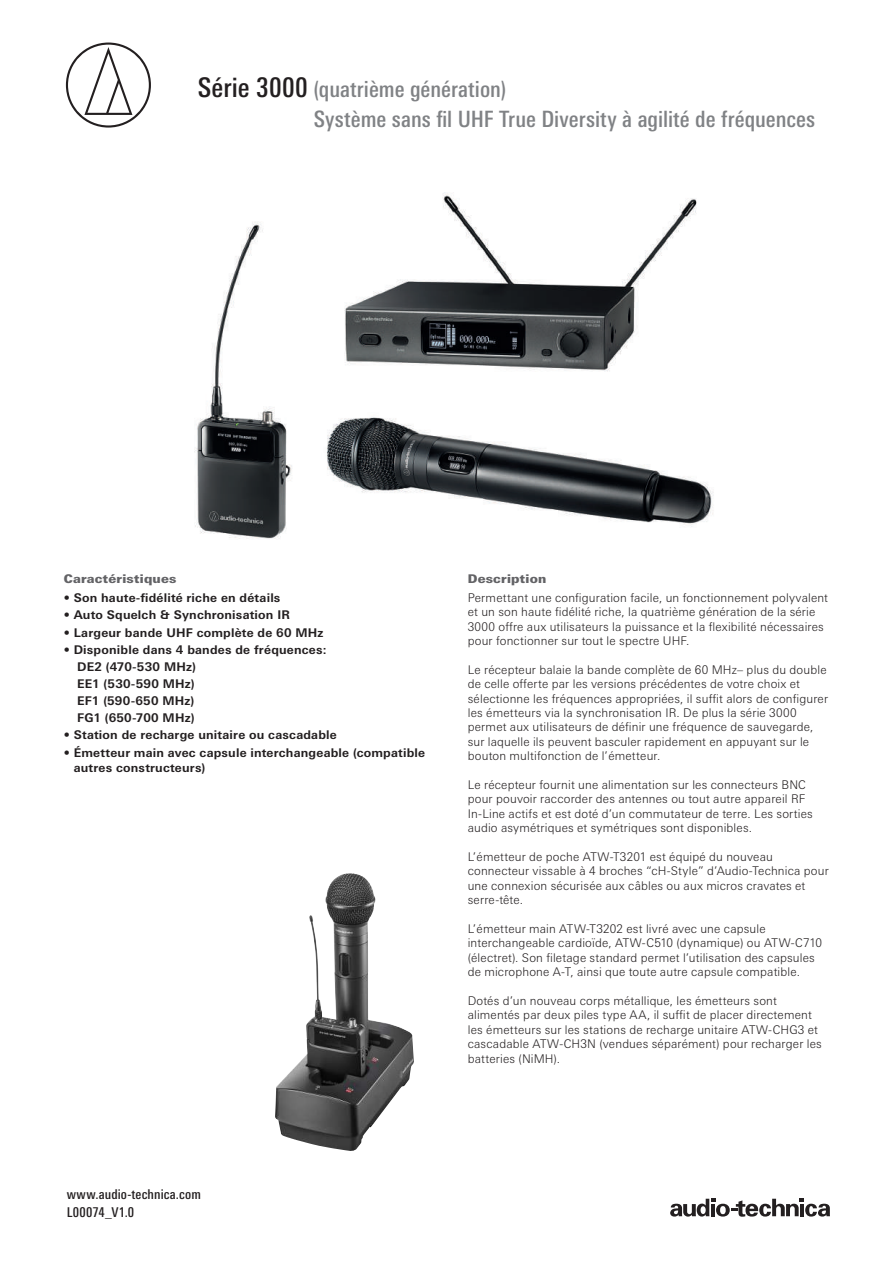
<style>
.page{position:relative;width:893px;height:1263px;background:#fff}
.page>*{position:absolute;margin:0;border:0;box-sizing:border-box;transform-origin:0 0}
.t1{font:500 condensed 22.5px/30px "Univers Next Pro";color:#808285}
.t2{font:500 condensed 13.5px/18px "Univers Next Pro";letter-spacing:.01em;color:#231f20}
.t3{font:300 12px/14.4px "Univers Next Pro";letter-spacing:.015em;color:#231f20}
.t4{font:700 12px/17.1px "Univers Next Pro";letter-spacing:.015em;color:#231f20}
.t5{font:900 12px "Univers Next Pro";letter-spacing:.02em;color:#636366}
.s1{font-size:27px;color:#231f20}
</style>
<div class="page">
<img style="left:194px;top:192px;width:520px;height:347px">
<svg style="left:66px;top:43px;width:85px;height:85px"></svg>
<svg style="left:670px;top:1199px;width:160px;height:18px"></svg>
<img style="left:275px;top:873px;width:98px;height:278px">
<h1 class="t1" style="left:314px;top:74px;width:503px;text-indent:-116px"><span class="s1">Série 3000</span> (quatrième génération)<br>Système sans fil UHF True Diversity à agilité de fréquences</h1>
<p class="t5" style="left:64px;top:571px;width:114px">Caractéristiques</p>
<p class="t4" style="left:64px;top:589px;width:218px">• Son haute-fidélité riche en détails</p>
<p class="t4" style="left:64px;top:607px;width:228px">• Auto Squelch &amp; Synchronisation IR</p>
<p class="t4" style="left:64px;top:624px;width:261px">• Largeur bande UHF complète de 60 MHz</p>
<p class="t4" style="left:77px;top:641px;width:251px;text-indent:-14px">• Disponible dans 4 bandes de fréquences:<br>DE2 (470-530 MHz)<br>EE1 (530-590 MHz)<br>EF1 (590-650 MHz)<br>FG1 (650-700 MHz)</p>
<p class="t4" style="left:64px;top:726px;width:275px">• Station de recharge unitaire ou cascadable</p>
<p class="t4" style="left:74px;top:745px;width:353px;line-height:15px;text-indent:-10px">• Émetteur main avec capsule interchangeable (compatible autres constructeurs)</p>
<p class="t5" style="left:468px;top:571px;width:80px">Description</p>
<p class="t3" style="left:468px;top:590px;width:362px">Permettant une configuration facile, un fonctionnement polyvalent et un son haute fidélité riche, la quatrième génération de la série 3000 offre aux utilisateurs la puissance et la flexibilité nécessaires pour fonctionner sur tout le spectre UHF.</p>
<p class="t3" style="left:468px;top:662px;width:362px">Le récepteur balaie la bande complète de 60 MHz– plus du double de celle offerte par les versions précédentes de votre choix et sélectionne les fréquences appropriées, il suffit alors de configurer les émetteurs via la synchronisation IR. De plus la série 3000 permet aux utilisateurs de définir une fréquence de sauvegarde, sur laquelle ils peuvent basculer rapidement en appuyant sur le bouton multifonction de l’émetteur.</p>
<p class="t3" style="left:468px;top:777px;width:347px">Le récepteur fournit une alimentation sur les connecteurs BNC pour pouvoir raccorder des antennes ou tout autre appareil RF In-Line actifs et est doté d’un commutateur de terre. Les sorties audio asymétriques et symétriques sont disponibles.</p>
<p class="t3" style="left:468px;top:849px;width:362px">L’émetteur de poche ATW-T3201 est équipé du nouveau connecteur vissable à 4 broches “cH-Style” d’Audio-Technica pour une connexion sécurisée aux câbles ou aux micros cravates et serre-tête.</p>
<p class="t3" style="left:468px;top:921px;width:356px">L’émetteur main ATW-T3202 est livré avec une capsule interchangeable cardioïde, ATW-C510 (dynamique) ou ATW-C710 (électret). Son filetage standard permet l’utilisation des capsules de microphone A-T, ainsi que toute autre capsule compatible.</p>
<p class="t3" style="left:468px;top:993px;width:356px">Dotés d’un nouveau corps métallique, les émetteurs sont alimentés par deux piles type AA, il suffit de placer directement les émetteurs sur les stations de recharge unitaire ATW-CHG3 et cascadable ATW-CH3N (vendues séparément) pour recharger les batteries (NiMH).</p>
<p class="t2" style="left:67px;top:1185px;width:136px">www.audio-technica.com<br>L00074_V1.0</p>
</div>
